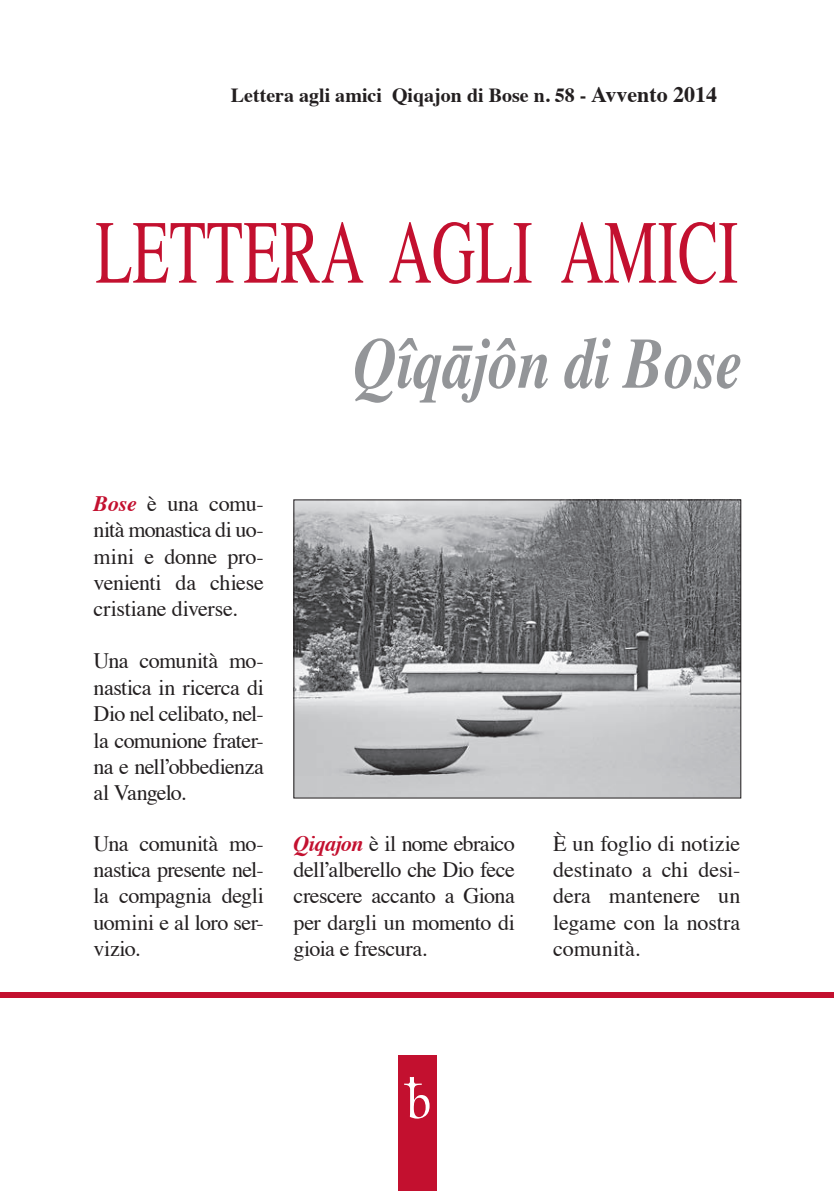
<style>
.page{position:relative;width:834px;height:1191px;background:#fff}
.page>*{position:absolute;margin:0;border:0;box-sizing:border-box;transform-origin:0 0}
.t1{font:90px "Times";letter-spacing:.005em;color:#c3102f;scale:.67 1}
.t2{font:22px/26.4px "Times";letter-spacing:-.02em;color:#231f20;text-align:justify}
.t3{font:700 20px "Times";color:#231f20}
.s1{font-size:22px}
.s2{font-weight:700;font-style:italic;color:#c3102f}
</style>
<div class="page">
<div style="left:0;top:992px;width:833px;height:6px;background:#c3102f"></div>
<svg style="left:355px;top:337px;width:385px;height:66px"></svg>
<div style="left:398px;top:1055px;width:38px;height:136px;background:#c3102f"></div>
<svg style="left:404px;top:1077px;width:25px;height:41px"></svg>
<img style="left:295px;top:501px;width:444px;height:295px">
<div style="left:293px;top:499px;width:448px;height:299px;border:1px solid #231f20"></div>
<p class="t3" style="left:231px;top:87px;width:488px">Lettera agli amici Qiqajon di Bose n. 58 - <span class="s1">Avvento 2014</span></p>
<h1 class="t1" style="left:95px;top:215px;width:960px">LETTERA AGLI AMICI</h1>
<p class="t2" style="left:94px;top:492px;width:172px"><span class="s2">Bose</span> è una comu&shy;nità monastica di uo&shy;mini e donne pro&shy;venienti da chiese cristiane diverse.</p>
<p class="t2" style="left:94px;top:649px;width:172px">Una comunità mo&shy;nastica in ricerca di Dio nel celibato, nel&shy;la comunione frater&shy;na e nell’obbedienza al Vangelo.</p>
<p class="t2" style="left:94px;top:832px;width:172px">Una comunità mo&shy;nastica presente nel&shy;la compagnia degli uomini e al loro ser&shy;vizio.</p>
<p class="t2" style="left:293px;top:832px;width:223px"><span class="s2">Qiqajon</span> è il nome ebraico dell’alberello che Dio fece crescere accanto a Giona per dargli un momento di gioia e frescura.</p>
<p class="t2" style="left:553px;top:832px;width:189px">È un foglio di notizie destinato a chi desi&shy;dera mantenere un legame con la nostra comunità.</p>
</div>
